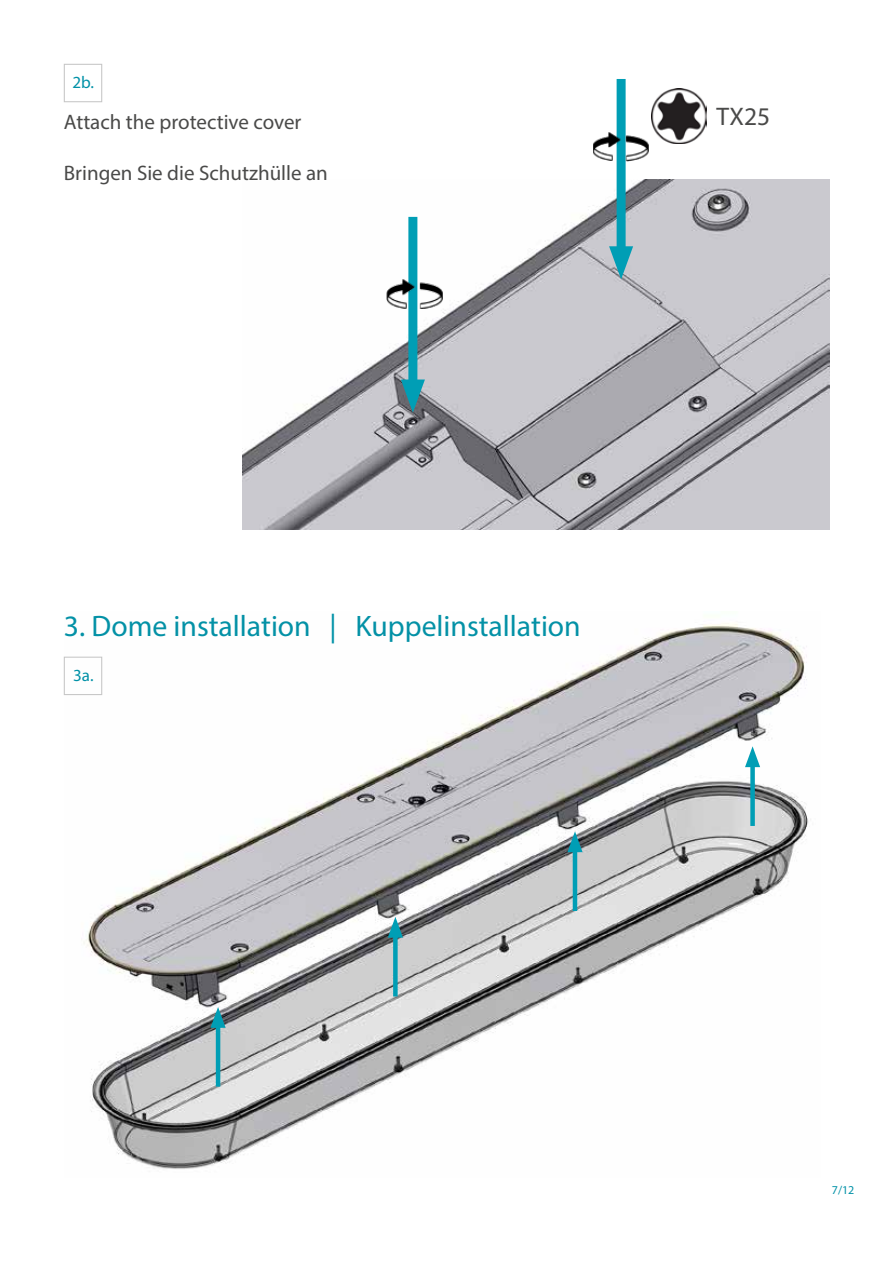
<style>
.page{position:relative;width:893px;height:1263px;background:#fff}
.page>*{position:absolute;margin:0;border:0;box-sizing:border-box;transform-origin:0 0}
.t1{font:29.7px "Myriad Pro";color:#0391a6}
.t2{font:25.5px "Myriad Pro";color:#4a4a49}
.t3{font:21px "Myriad Pro";color:#4a4a49}
.t4{font:17.1px "Myriad Pro";color:#0091a7}
.t5{font:12px "Myriad Pro";color:#0091a7}
.s1{color:#0091a7}
</style>
<div class="page">
<img style="left:242px;top:180px;width:587px;height:350px">
<img style="left:65px;top:623px;width:746px;height:546px">
<div style="left:750px;top:759px;width:5px;height:67px;background:#009eb5"></div>
<svg style="left:745px;top:746px;width:15px;height:21px"></svg>
<hr style="left:573px;top:844px;width:4px;height:67px;background:#009eb5">
<svg style="left:567px;top:831px;width:16px;height:21px"></svg>
<div style="left:393px;top:929px;width:5px;height:67px;background:#009eb5"></div>
<svg style="left:388px;top:917px;width:15px;height:21px"></svg>
<hr style="left:216px;top:1019px;width:4px;height:68px;background:#009eb5">
<svg style="left:210px;top:1007px;width:16px;height:21px"></svg>
<div style="left:64px;top:657px;width:38px;height:38px;border:1px solid #c6c6c6"></div>
<div style="left:617px;top:79px;width:9px;height:181px;background:#009eb5"></div>
<svg style="left:609px;top:246px;width:24px;height:33px"></svg>
<div style="left:408px;top:217px;width:9px;height:176px;background:#009eb5"></div>
<svg style="left:401px;top:379px;width:24px;height:34px"></svg>
<img style="left:593px;top:132px;width:56px;height:29px">
<img style="left:387px;top:279px;width:56px;height:30px">
<img style="left:652px;top:88px;width:54px;height:55px">
<div style="left:64px;top:64px;width:38px;height:38px;border:1px solid #c6c6c6"></div>
<p class="t4" style="left:73px;top:72px;width:23px">2b.</p>
<p class="t3" style="left:64px;top:109px;width:239px">Attach the protective cover</p>
<p class="t3" style="left:64px;top:160px;width:266px">Bringen Sie die Schutzhülle an</p>
<p class="t2" style="left:716px;top:101px;width:55px">TX25</p>
<h1 class="t1" style="left:64px;top:608px;width:518px">3. Dome installation <span class="s1">|</span> Kuppelinstallation</h1>
<p class="t4" style="left:73px;top:665px;width:22px">3a.</p>
<p class="t5" style="left:832px;top:1183px;width:24px">7/12</p>
</div>
